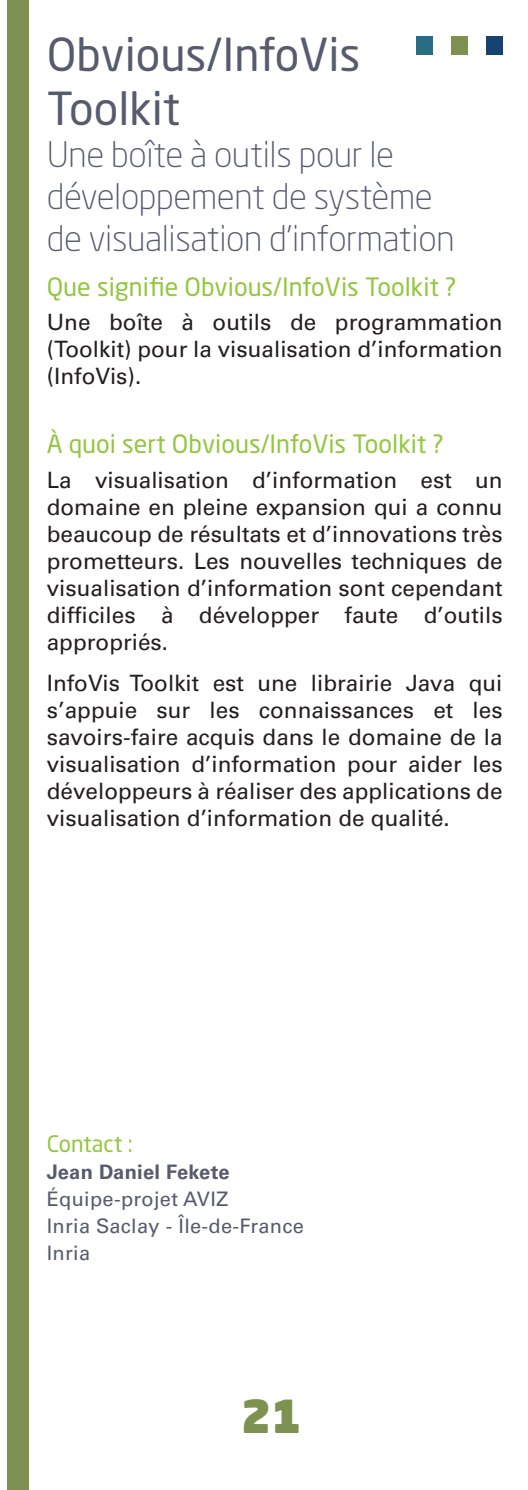
<style>
.page{position:relative;width:528px;height:1490px;background:#fff}
.page>*{position:absolute;margin:0;border:0;box-sizing:border-box;transform-origin:0 0}
.t1{font:45px/54px "Neo Sans Std";color:#565b6e}
.t2{font:900 45px "Neo Sans Std";color:#7e9150}
.t3{font:300 35px/42px "Neo Sans Std";letter-spacing:-.01em;color:#565b6e}
.t4{font:25px "Neo Sans Std";color:#92c73d}
.t5{font:22.5px/27px "Univers LT";color:#231f20;text-align:justify}
.t6{font:22.5px "Neo Sans Std";color:#92c73d}
.t7{font:20px/27px "Univers LT";letter-spacing:.015em;color:#565b6e}
.t8{font:700 20px "Univers LT";letter-spacing:.015em;color:#565b6e}
</style>
<div class="page">
<div style="left:8px;top:0;width:21px;height:1489px;background:#7e9150"></div>
<div style="left:450px;top:36px;width:17px;height:18px;background:#7e9150"></div>
<div style="left:485px;top:36px;width:17px;height:18px;background:#174371"></div>
<div style="left:415px;top:36px;width:17px;height:18px;background:#286d84"></div>
<h1 class="t1" style="left:47px;top:26px;width:315px">Obvious/InfoVis<br>Toolkit</h1>
<h2 class="t3" style="left:47px;top:132px;width:409px">Une boîte à outils pour le développement de système de visualisation d’information</h2>
<p class="t4" style="left:47px;top:272px;width:411px">Que signifie Obvious/InfoVis Toolkit ?</p>
<p class="t5" style="left:47px;top:309px;width:457px">Une boîte à outils de programmation (Toolkit) pour la visualisation d’information (InfoVis).</p>
<p class="t4" style="left:47px;top:429px;width:398px">À quoi sert Obvious/InfoVis Toolkit ?</p>
<p class="t5" style="left:47px;top:466px;width:457px">La visualisation d’information est un domaine en pleine expansion qui a connu beaucoup de résultats et d’innovations très prometteurs. Les nouvelles techniques de visualisation d’information sont cependant difficiles à développer faute d’outils appropriés.</p>
<p class="t5" style="left:47px;top:669px;width:457px">InfoVis Toolkit est une librairie Java qui s’appuie sur les connaissances et les savoirs-faire acquis dans le domaine de la visualisation d’information pour aider les développeurs à réaliser des applications de visualisation d’information de qualité.</p>
<p class="t6" style="left:47px;top:1130px;width:88px">Contact :</p>
<p class="t8" style="left:47px;top:1160px;width:184px">Jean Daniel Fekete</p>
<p class="t7" style="left:47px;top:1185px;width:258px">Équipe-projet AVIZ<br>Inria Saclay - Île-de-France<br>Inria</p>
<h1 class="t2" style="left:241px;top:1386px;width:62px">21</h1>
</div>
